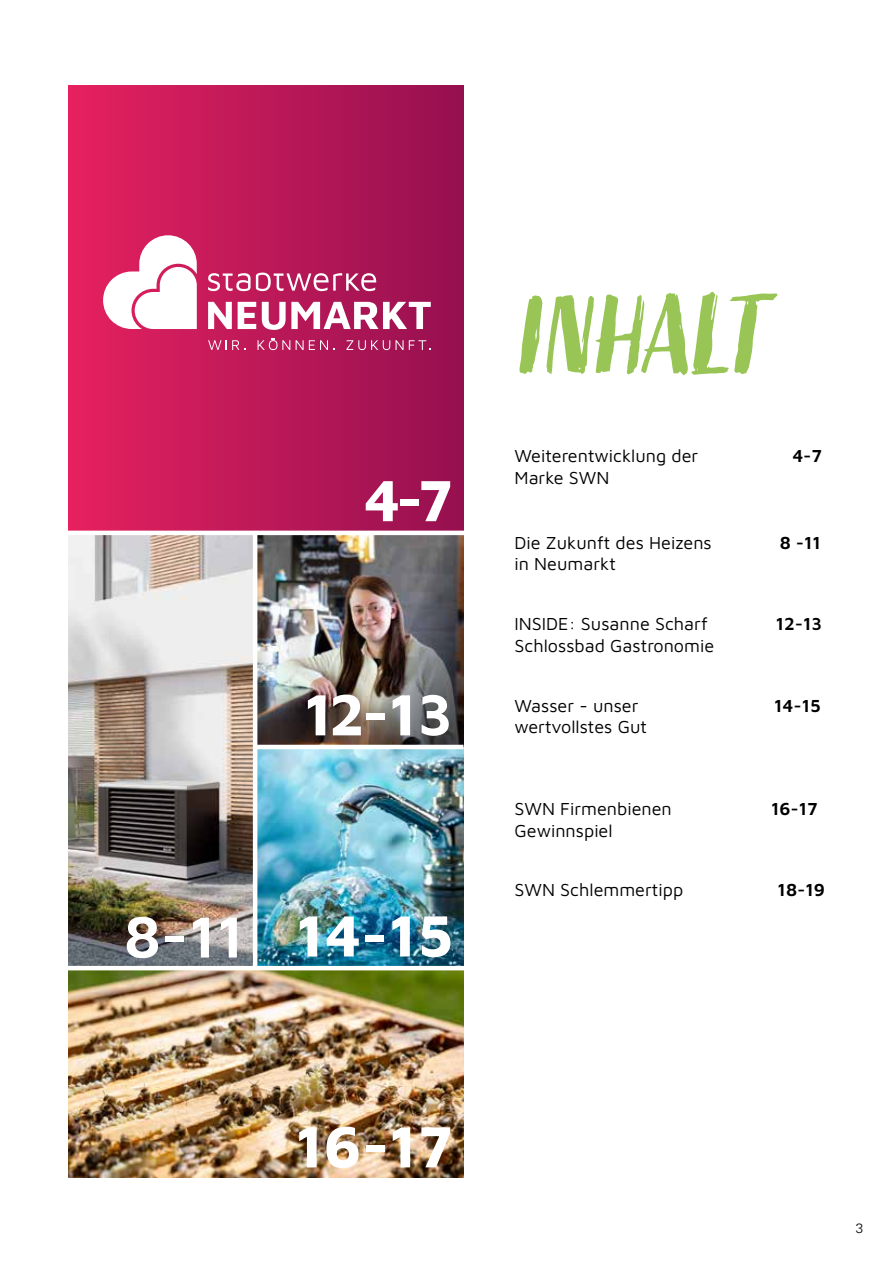
<style>
.page{position:relative;width:893px;height:1263px;background:#fff}
.page>*{position:absolute;margin:0;border:0;box-sizing:border-box;transform-origin:0 0}
.t1{font:111px "Active One";letter-spacing:-.01em;color:#98c555}
.t2{font:60px "Maven Pro";color:#fff}
.t3{font:600 60px "Maven Pro";color:#fff}
.t4{font:18px "Maven Pro";color:#000}
.t5{font:600 18px "Maven Pro";color:#000}
.t6{font:300 13.5px "Univers LT Std";color:#000}
</style>
<div class="page">
<img style="left:68px;top:535px;width:185px;height:431px">
<div style="left:68px;top:85px;width:395px;height:448px;background:linear-gradient(to right,#e5215f,#951050)"></div>
<img style="left:257px;top:535px;width:206px;height:210px">
<img style="left:257px;top:749px;width:206px;height:217px">
<img style="left:68px;top:970px;width:395px;height:208px">
<hr style="left:64px;top:531px;width:410px;height:4px;background:#fff">
<svg style="left:208px;top:302px;width:24px;height:27px"></svg>
<svg style="left:238px;top:302px;width:18px;height:27px"></svg>
<svg style="left:262px;top:302px;width:169px;height:28px"></svg>
<svg style="left:208px;top:273px;width:168px;height:18px"></svg>
<svg style="left:208px;top:340px;width:37px;height:10px"></svg>
<svg style="left:258px;top:338px;width:32px;height:12px"></svg>
<svg style="left:396px;top:340px;width:35px;height:10px"></svg>
<svg style="left:296px;top:340px;width:39px;height:10px"></svg>
<svg style="left:346px;top:340px;width:44px;height:10px"></svg>
<svg style="left:103px;top:235px;width:94px;height:94px"></svg>
<h2 class="t2" style="left:363px;top:459px;width:91px">4-7</h2>
<h2 class="t2" style="left:304px;top:673px;width:150px">12-13</h2>
<h2 class="t3" style="left:124px;top:895px;width:122px">8-11</h2>
<h2 class="t2" style="left:296px;top:895px;width:158px">14-15</h2>
<h1 class="t1" style="left:514px;top:273px;width:255px">INHALT</h1>
<p class="t4" style="left:514px;top:444px;width:185px">Weiterentwicklung der</p>
<p class="t5" style="left:792px;top:444px;width:31px">4-7</p>
<p class="t4" style="left:514px;top:465px;width:96px">Marke SWN</p>
<p class="t4" style="left:514px;top:530px;width:199px">Die Zukunft des Heizens</p>
<p class="t5" style="left:780px;top:530px;width:43px">8 -11</p>
<p class="t4" style="left:514px;top:552px;width:103px">in Neumarkt</p>
<p class="t4" style="left:514px;top:612px;width:195px">INSIDE: Susanne Scharf</p>
<p class="t5" style="left:776px;top:611px;width:48px">12-13</p>
<p class="t4" style="left:514px;top:633px;width:201px">Schlossbad Gastronomie</p>
<p class="t4" style="left:514px;top:693px;width:125px">Wasser - unser</p>
<p class="t5" style="left:774px;top:693px;width:48px">14-15</p>
<p class="t4" style="left:514px;top:715px;width:134px">wertvollstes Gut</p>
<p class="t4" style="left:514px;top:796px;width:159px">SWN Firmenbienen</p>
<p class="t5" style="left:771px;top:796px;width:48px">16-17</p>
<p class="t4" style="left:514px;top:818px;width:100px">Gewinnspiel</p>
<p class="t4" style="left:514px;top:878px;width:170px">SWN Schlemmertipp</p>
<p class="t5" style="left:778px;top:877px;width:49px">18-19</p>
<h2 class="t2" style="left:296px;top:1105px;width:159px">16-17</h2>
<p class="t6" style="left:856px;top:1220px;width:9px">3</p>
</div>
